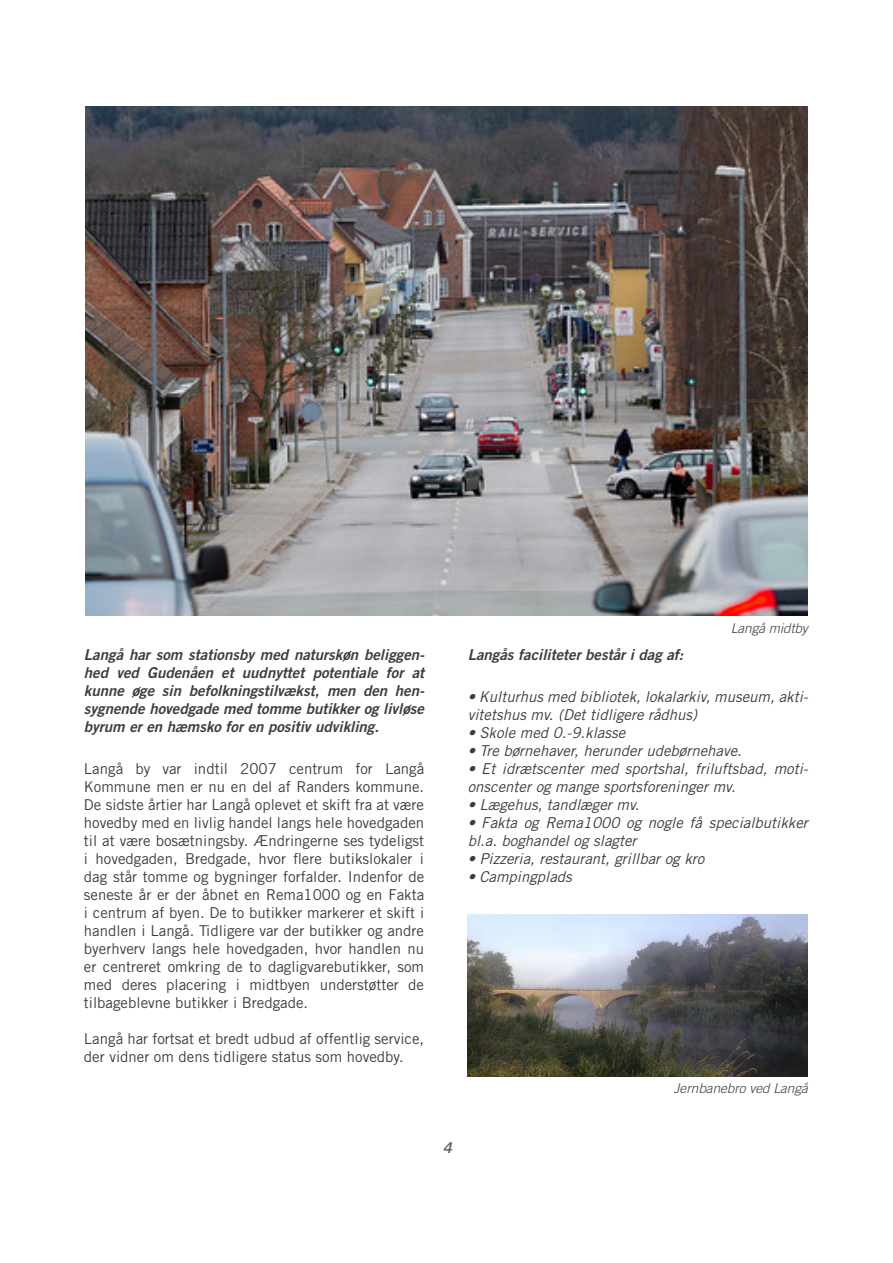
<style>
.page{position:relative;width:893px;height:1263px;background:#fff}
.page>*{position:absolute;margin:0;border:0;box-sizing:border-box;transform-origin:0 0}
.t1{font:15px/18px "Trade Gothic LT Std";color:#3e3e3f;text-align:justify}
.t2{font:italic 15px/18px "Trade Gothic LT Std";color:#3e3e3f}
.kURSIV_SKRIFT{font:15px/18px "Trade Gothic LT Std Bd 2 Obl";color:#3e3e3f;text-align:justify}
.t3{font:15px "Trade Gothic LT Std Bd 2 Obl";color:#636366}
.billedtekst{font:italic 300 13.5px "Trade Gothic LT Std";color:#3e3e3f}
.s1{font-weight:300}
</style>
<div class="page">
<img style="left:85px;top:106px;width:723px;height:510px">
<img style="left:468px;top:915px;width:340px;height:162px">
<p class="kURSIV_SKRIFT" style="left:84px;top:646px;width:342px">Langå har som stationsby med naturskøn beliggen&shy;hed ved Gudenåen et uudnyttet potentiale for at kunne øge sin befolkningstilvækst, men den hen&shy;sygnende hovedgade med tomme butikker og livløse byrum er en hæmsko for en positiv udvikling.</p>
<p class="t1" style="left:84px;top:759px;width:342px">Langå by var indtil 2007 centrum for Langå Kommune men er nu en del af Randers kommune.<br>De sidste årtier har Langå oplevet et skift fra at være hovedby med en livlig handel langs hele hovedgaden til at være bosætningsby. Ændringerne ses tydeligst i hovedgaden, Bredgade, hvor flere butikslokaler i dag står tomme og bygninger forfalder. Indenfor de seneste år er der åbnet en Rema1000 og en Fakta i centrum af byen. De to butikker markerer et skift i handlen i Langå. Tidligere var der butikker og andre byerhverv langs hele hovedgaden, hvor handlen nu er centreret omkring de to dagligvarebutikker, som med deres placering i midtbyen understøtter de tilbageblevne butikker i Bredgade.</p>
<p class="t1" style="left:84px;top:1029px;width:342px">Langå har fortsat et bredt udbud af offentlig service, der vidner om dens tidligere status som hovedby.</p>
<p class="billedtekst" style="left:731px;top:620px;width:79px">Langå midtby</p>
<p class="kURSIV_SKRIFT" style="left:468px;top:646px;width:217px">Langås faciliteter består i dag af:</p>
<p class="t2" style="left:468px;top:688px;width:342px"><span class="s1">•</span> Kulturhus med bibliotek, lokalarkiv, museum, akti&shy;vitetshus mv. (Det tidligere rådhus)</p>
<p class="t2" style="left:468px;top:724px;width:159px"><span class="s1">•</span> Skole med 0.-9.klasse</p>
<p class="t2" style="left:468px;top:742px;width:276px"><span class="s1">•</span> Tre børnehaver, herunder udebørnehave.</p>
<p class="t2" style="left:468px;top:760px;width:342px"><span class="s1">•</span> Et idrætscenter med sportshal, friluftsbad, moti&shy;onscenter og mange sportsforeninger mv.</p>
<p class="t2" style="left:468px;top:796px;width:173px"><span class="s1">•</span> Lægehus, tandlæger mv.</p>
<p class="t2" style="left:468px;top:814px;width:342px"><span class="s1">•</span> Fakta og Rema1000 og nogle få specialbutikker bl.a. boghandel og slagter</p>
<p class="t2" style="left:468px;top:850px;width:238px"><span class="s1">•</span> Pizzeria, restaurant, grillbar og kro</p>
<p class="t2" style="left:468px;top:868px;width:106px"><span class="s1">•</span> Campingplads</p>
<p class="billedtekst" style="left:674px;top:1080px;width:136px">Jernbanebro ved Langå</p>
<p class="t3" style="left:443px;top:1138px;width:11px">4</p>
</div>
